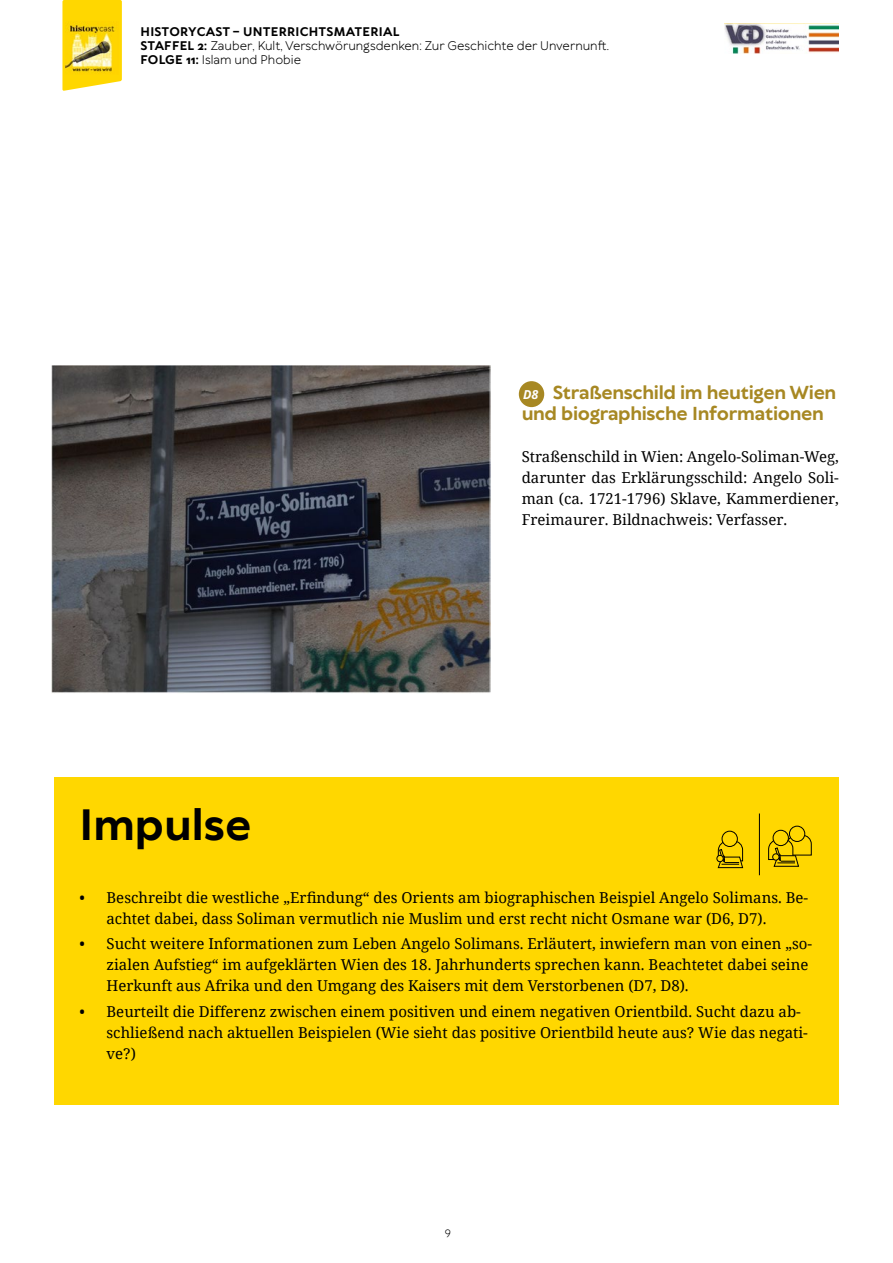
<style>
.page{position:relative;width:893px;height:1263px;background:#fff}
.page>*{position:absolute;margin:0;border:0;box-sizing:border-box;transform-origin:0 0}
.t1{font:700 42px "TT Wellingtons";color:#000}
.t2{font:700 18px/21px "TT Wellingtons";letter-spacing:-.02em;color:#a78823}
.t3{font:15px/21px "Noto Serif";color:#000}
.t4{font:italic 700 12.45px "Noto Sans";color:#fff}
.t5{font:12px/14.4px "TT Wellingtons";color:#000}
.t6{font:10.5px "TT Wellingtons";color:#000}
.s1{font-weight:700}
</style>
<div class="page">
<svg style="left:62px;top:0;width:60px;height:91px;background:#fedb21"></svg>
<img style="left:66px;top:22px;width:53px;height:52px">
<img style="left:725px;top:24px;width:114px;height:29px">
<div style="left:54px;top:777px;width:785px;height:327px;background:#ffd700"></div>
<div style="left:722px;top:831px;width:16px;height:16px;border:1px solid #000;border-radius:50%"></div>
<div style="left:716px;top:855px;width:8px;height:7px;border:1px solid #000;border-radius:50%"></div>
<svg style="left:717px;top:840px;width:27px;height:28px"></svg>
<div style="left:773px;top:830px;width:16px;height:16px;border:1px solid #000;border-radius:50%"></div>
<div style="left:789px;top:826px;width:16px;height:16px;border:1px solid #000;border-radius:50%"></div>
<svg style="left:768px;top:834px;width:44px;height:33px"></svg>
<hr style="left:759px;top:813px;width:1px;height:62px;background:#000">
<img style="left:51px;top:366px;width:440px;height:327px">
<div style="left:519px;top:381px;width:25px;height:26px;background:#a78823;border-radius:50%"></div>
<p class="t5" style="left:141px;top:24px;width:470px"><span class="s1">HISTORYCAST – UNTERRICHTSMATERIAL<br>STAFFEL 2:</span> Zauber, Kult, Verschwörungsdenken: Zur Geschichte der Unvernunft.<br><span class="s1">FOLGE 11:</span> Islam und Phobie</p>
<h1 class="t1" style="left:80px;top:797px;width:173px">Impulse</h1>
<p class="t2" style="left:522px;top:382px;width:316px;text-indent:31px">Straßenschild im heutigen Wien und biographische Informationen</p>
<p class="t3" style="left:522px;top:446px;width:319px;text-align:justify">Straßenschild in Wien: Angelo-Soliman-Weg, darunter das Erklärungsschild: Angelo Soli&shy;man (ca. 1721-1796) Sklave, Kammerdiener, Freimaurer. Bildnachweis: Verfasser.</p>
<p class="t4" style="left:523px;top:385px;width:17px">D8</p>
<p class="t3" style="left:107px;top:887px;width:703px;text-indent:-27px">• Beschreibt die westliche „Erfindung“ des Orients am biographischen Beispiel Angelo Solimans. Be&shy;achtet dabei, dass Soliman vermutlich nie Muslim und erst recht nicht Osmane war (D6, D7).</p>
<p class="t3" style="left:107px;top:933px;width:707px;text-indent:-27px">• Sucht weitere Informationen zum Leben Angelo Solimans. Erläutert, inwiefern man von einen „so&shy;zialen Aufstieg“ im aufgeklärten Wien des 18. Jahrhunderts sprechen kann. Beachtetet dabei seine<br>Herkunft aus Afrika und den Umgang des Kaisers mit dem Verstorbenen (D7, D8).</p>
<p class="t3" style="left:107px;top:1000px;width:703px;text-indent:-27px">• Beurteilt die Differenz zwischen einem positiven und einem negativen Orientbild. Sucht dazu ab&shy;schließend nach aktuellen Beispielen (Wie sieht das positive Orientbild heute aus? Wie das negati&shy;ve?)</p>
<p class="t6" style="left:445px;top:1224px;width:8px">9</p>
</div>
